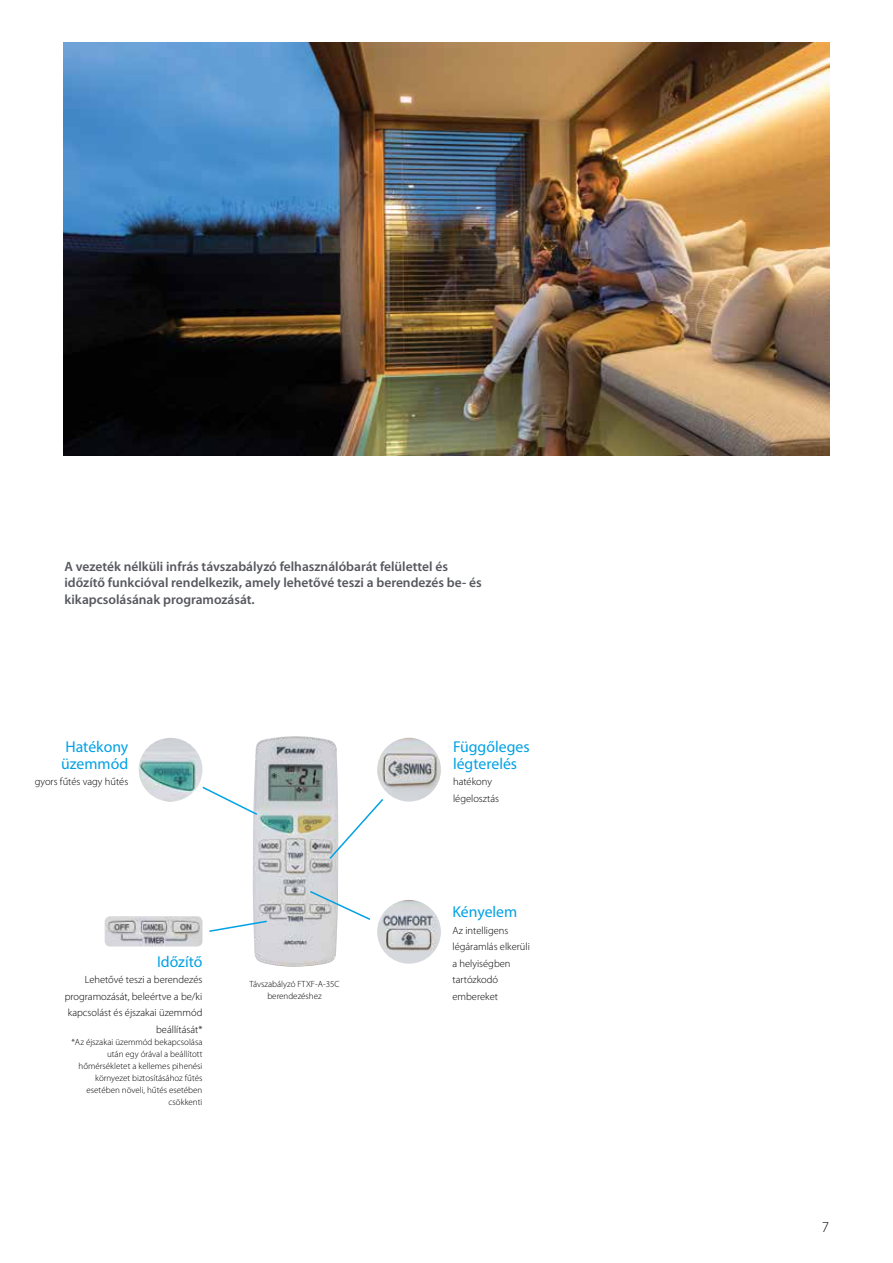
<style>
.page{position:relative;width:893px;height:1263px;background:#fff}
.page>*{position:absolute;margin:0;border:0;box-sizing:border-box;transform-origin:0 0}
.t1{font:15.75px/16.5px "Myriad Pro";color:#00a1e4}
.t2{font:300 15px "Myriad Pro";color:#000}
.t3{font:600 13.5px/16.5px "Myriad Pro";color:#56585e}
.t4{font:300 10.5px/16.5px "Myriad Pro";color:#000}
.t5{font:300 9px/12px "Myriad Pro";color:#000;text-align:center}
</style>
<div class="page">
<img style="left:253px;top:736px;width:85px;height:231px">
<svg style="left:202px;top:785px;width:57px;height:31px"></svg>
<svg style="left:328px;top:797px;width:56px;height:63px"></svg>
<svg style="left:209px;top:919px;width:59px;height:14px"></svg>
<svg style="left:308px;top:889px;width:63px;height:32px"></svg>
<img style="left:139px;top:738px;width:63px;height:63px;border-radius:32px">
<img style="left:377px;top:900px;width:64px;height:64px;border-radius:32px">
<img style="left:377px;top:738px;width:64px;height:63px;border-radius:32px">
<img style="left:105px;top:916px;width:97px;height:30px">
<img style="left:64px;top:43px;width:765px;height:412px">
<p class="t3" style="left:64px;top:557px;width:419px">A vezeték nélküli infrás távszabályzó felhasználóbarát felülettel és időzítő funkcióval rendelkezik, amely lehetővé teszi a berendezés be- és kikapcsolásának programozását.</p>
<h1 class="t1" style="left:61px;top:738px;width:69px">Hatékony üzemmód</h1>
<p class="t4" style="left:35px;top:773px;width:95px">gyors fűtés vagy hűtés</p>
<h1 class="t1" style="left:157px;top:953px;width:47px">Időzítő</h1>
<p class="t4" style="left:65px;top:971px;width:139px;text-align:right">Lehetővé teszi a berendezés programozását, beleértve a be/ki kapcsolást és éjszakai üzemmód beállítását*</p>
<p class="t5" style="left:71px;top:1036px;width:133px;text-align:right">*Az éjszakai üzemmód bekapcsolása után egy órával a beállított hőmérsékletet a kellemes pihenési környezet biztosításához fűtés esetében növeli, hűtés esetében csökkenti</p>
<p class="t5" style="left:249px;top:978px;width:92px">Távszabályzó FTXF-A-35C berendezéshez</p>
<h1 class="t1" style="left:453px;top:738px;width:78px">Függőleges légterelés</h1>
<p class="t4" style="left:453px;top:773px;width:48px">hatékony légelosztás</p>
<h1 class="t1" style="left:452px;top:903px;width:66px">Kényelem</h1>
<p class="t4" style="left:452px;top:922px;width:79px">Az intelligens légáramlás elkerüli a helyiségben tartózkodó embereket</p>
<h2 class="t2" style="left:822px;top:1219px;width:9px">7</h2>
</div>
